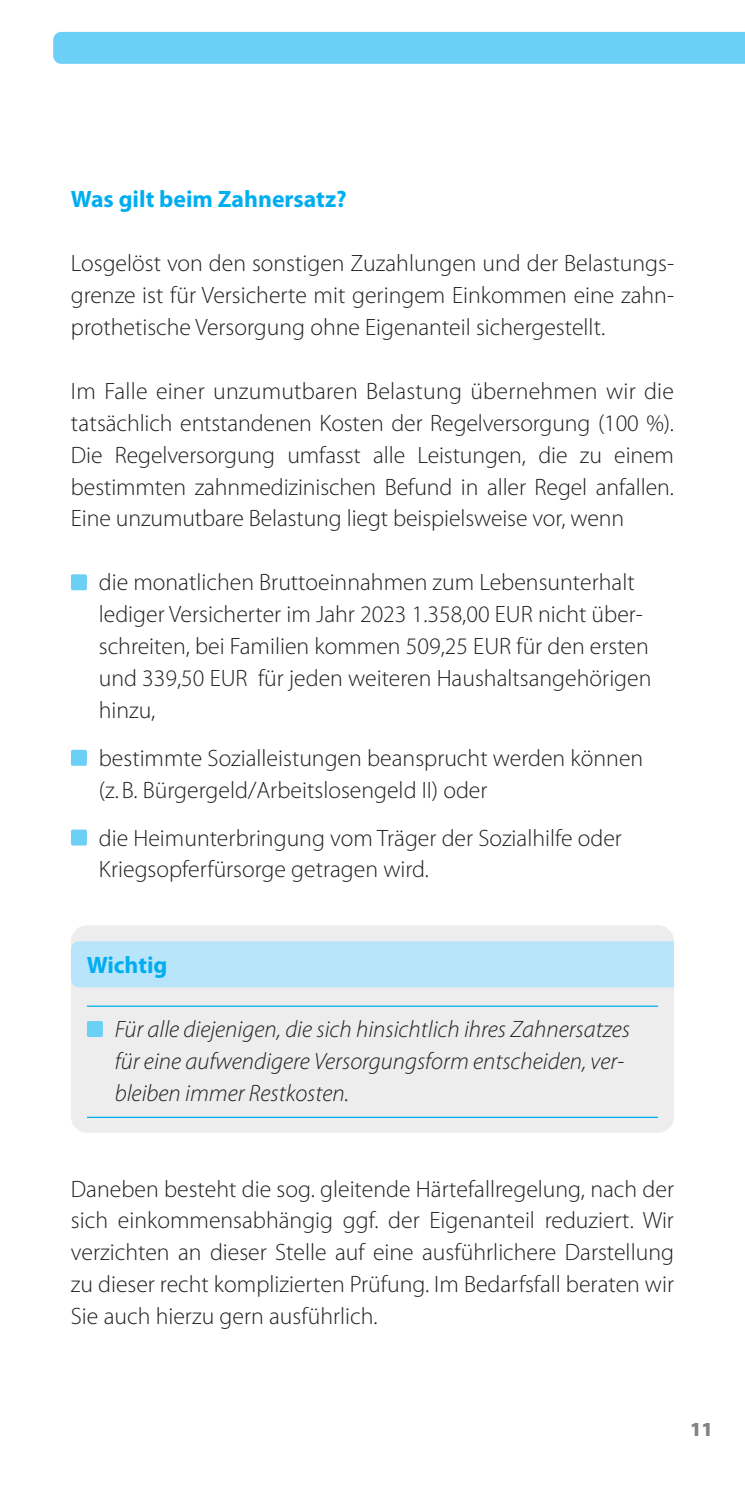
<style>
.page{position:relative;width:745px;height:1489px;background:#fff}
.page>*{position:absolute;margin:0;border:0;box-sizing:border-box;transform-origin:0 0}
.t1{font:300 23.75px/32px "Myriad Pro";color:#231f20;text-align:justify}
.t2{font:italic 300 23.75px/32px "Myriad Pro";color:#231f20}
.t3{font:700 23.75px "Myriad Pro";color:#00aeef}
.t4{font:900 20px "Myriad Pro";color:#808285}
</style>
<div class="page">
<div style="left:53px;top:32px;width:691px;height:32px;background:#6bcff6"></div>
<div style="left:71px;top:574px;width:16px;height:16px;background:#6bcff6;border-radius:2px"></div>
<div style="left:71px;top:749px;width:16px;height:16px;background:#6bcff6;border-radius:2px"></div>
<div style="left:71px;top:829px;width:16px;height:16px;background:#6bcff6;border-radius:2px"></div>
<div style="left:71px;top:925px;width:602px;height:207px;background:#ecedec;border-radius:16px"></div>
<div style="left:71px;top:941px;width:602px;height:46px;background:#b9e5fa"></div>
<hr style="left:87px;top:1005px;width:570px;height:1px;background:#00aeef">
<hr style="left:87px;top:1116px;width:570px;height:1px;background:#00aeef">
<div style="left:87px;top:1020px;width:16px;height:16px;background:#6bcff6;border-radius:2px"></div>
<p class="t3" style="left:71px;top:186px;width:277px">Was gilt beim Zahnersatz?</p>
<p class="t1" style="left:71px;top:248px;width:604px">Losgelöst von den sonstigen Zuzahlungen und der Belastungs&shy;grenze ist für Versicherte mit geringem Einkommen eine zahn&shy;prothetische Versorgung ohne Eigenanteil sichergestellt.</p>
<p class="t1" style="left:71px;top:375px;width:604px">Im Falle einer unzumutbaren Belastung übernehmen wir die tatsächlich entstandenen Kosten der Regelversorgung (100 %).<br>Die Regelversorgung umfasst alle Leistungen, die zu einem bestimmten zahnmedizinischen Befund in aller Regel anfallen.<br>Eine unzumutbare Belastung liegt beispielsweise vor, wenn</p>
<p class="t1" style="left:99px;top:566px;width:554px;text-align:left">die monatlichen Bruttoeinnahmen zum Lebensunterhalt lediger Versicherter im Jahr 2023 1.358,00 EUR nicht über&shy;schreiten, bei Familien kommen 509,25 EUR für den ersten und 339,50 EUR für jeden weiteren Haushaltsangehörigen hinzu,</p>
<p class="t1" style="left:99px;top:742px;width:545px">bestimmte Sozialleistungen beansprucht werden können (z.B. Bürgergeld/Arbeitslosengeld II) oder</p>
<p class="t1" style="left:99px;top:822px;width:524px">die Heimunterbringung vom Träger der Sozialhilfe oder<br>Kriegsopferfürsorge getragen wird.</p>
<p class="t3" style="left:87px;top:951px;width:82px">Wichtig</p>
<p class="t2" style="left:115px;top:1013px;width:516px">Für alle diejenigen, die sich hinsichtlich ihres Zahnersatzes für eine aufwendigere Versorgungsform entscheiden, ver&shy;bleiben immer Restkosten.</p>
<p class="t1" style="left:71px;top:1172px;width:604px">Daneben besteht die sog. gleitende Härtefallregelung, nach der sich einkommensabhängig ggf. der Eigenanteil reduziert. Wir verzichten an dieser Stelle auf eine ausführlichere Darstellung zu dieser recht komplizierten Prüfung. Im Bedarfsfall beraten wir Sie auch hierzu gern ausführlich.</p>
<p class="t4" style="left:689px;top:1417px;width:24px">11</p>
</div>
